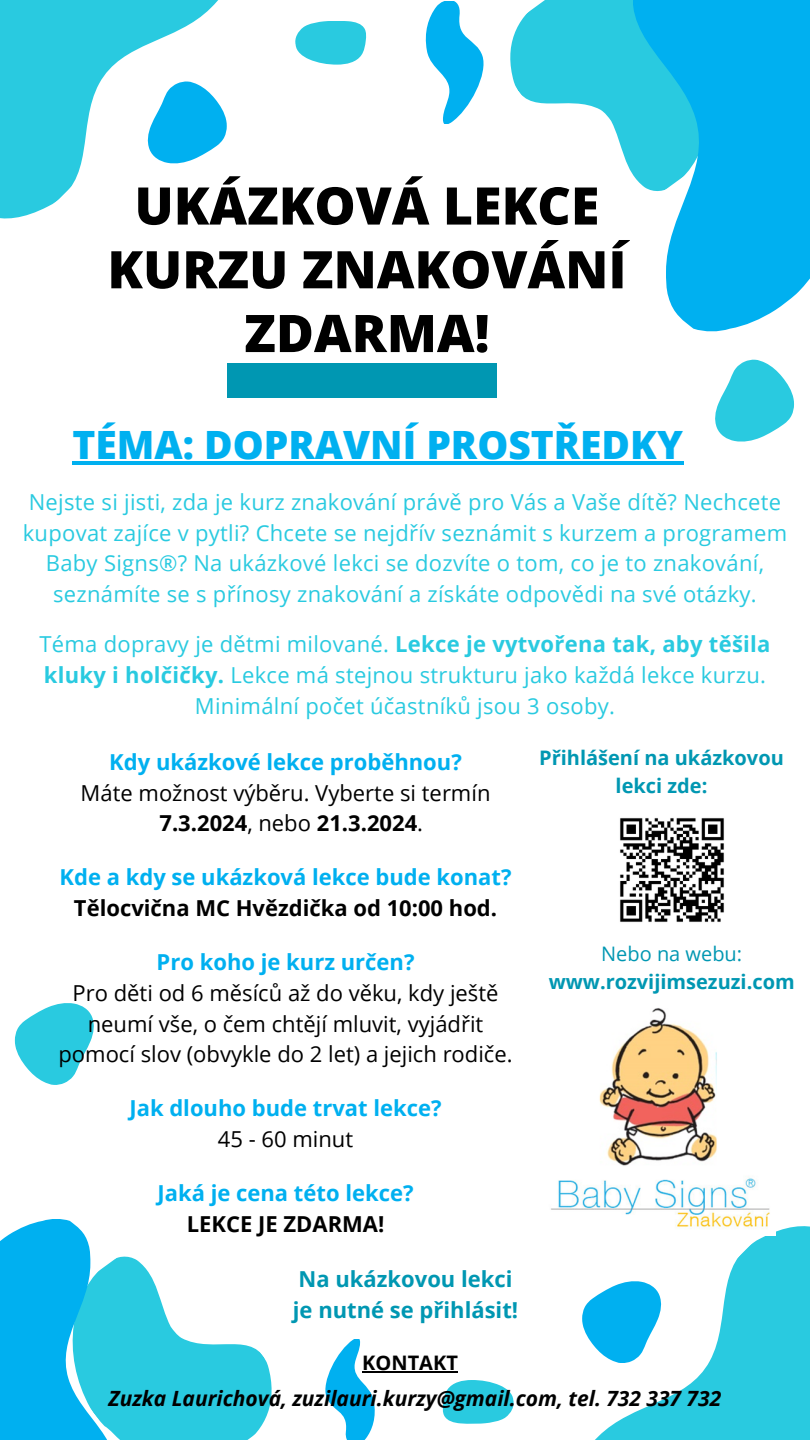
<style>
.page{position:relative;width:810px;height:1440px;background:#fff}
.page>*{position:absolute;margin:0;border:0;box-sizing:border-box;transform-origin:0 0}
.t1{font:800 51.9px/63.8px "Open Sans";color:#000;text-align:center}
.t2{font:800 39px "Open Sans";color:#00b0f0}
.t3{font:22px/30.8px "Open Sans";letter-spacing:.015em;color:#29cae0;text-align:center}
.t4{font:700 22px/30.8px "Open Sans";color:#00b0f0;text-align:center}
.t5{font:22px/30.8px "Open Sans";color:#000;text-align:center}
.t6{font:700 22px/30.8px "Open Sans";color:#0097b2}
.t7{font:700 22px "Open Sans";color:#000}
.t8{font:italic 700 21px "Open Sans";color:#000}
.t9{font:700 20px/27.8px "Open Sans";color:#0097b2;text-align:center}
.t10{font:700 20px "Open Sans";color:#000}
.s1{font-weight:700}
.s2{font-weight:400}
.s3{color:#000}
</style>
<div class="page">
<svg style="left:426px;top:1px;width:58px;height:123px"></svg>
<svg style="left:510px;top:0;width:123px;height:175px;fill:#29cae0"></svg>
<svg style="left:633px;top:0;width:177px;height:331px;background:#27bdef"></svg>
<svg style="left:715px;top:360px;width:79px;height:82px"></svg>
<svg style="left:295px;top:21px;width:72px;height:44px"></svg>
<svg style="left:0;top:0;width:218px;height:219px;fill:#29cae0"></svg>
<svg style="left:147px;top:82px;width:80px;height:81px"></svg>
<div style="left:227px;top:364px;width:270px;height:34px;background:#0097b2"></div>
<svg style="left:325px;top:1339px;width:50px;height:101px"></svg>
<svg style="left:115px;top:1256px;width:157px;height:184px;fill:#29cae0"></svg>
<svg style="left:0;top:1219px;width:115px;height:221px;background:#24bdee"></svg>
<svg style="left:15px;top:1003px;width:79px;height:82px"></svg>
<svg style="left:442px;top:1380px;width:72px;height:43px"></svg>
<svg style="left:595px;top:1226px;width:215px;height:214px;fill:#29cae0"></svg>
<svg style="left:582px;top:1281px;width:80px;height:82px"></svg>
<img style="left:551px;top:1008px;width:224px;height:227px">
<img style="left:620px;top:818px;width:104px;height:104px">
<hr style="left:73px;top:461px;width:611px;height:4px;background:#00b0f0">
<hr style="left:362px;top:1372px;width:96px;height:1px;background:#000">
<p class="t1" style="left:107px;top:173px;width:521px">UKÁZKOVÁ LEKCE<br>KURZU ZNAKOVÁNÍ<br>ZDARMA!</p>
<p class="t2" style="left:73px;top:418px;width:612px">TÉMA: DOPRAVNÍ PROSTŘEDKY</p>
<p class="t3" style="left:23px;top:486px;width:766px">Nejste si jisti, zda je kurz znakování právě pro Vás a Vaše dítě? Nechcete kupovat zajíce v pytli? Chcete se nejdřív seznámit s kurzem a programem Baby Signs®? Na ukázkové lekci se dozvíte o tom, co je to znakování, seznámíte se s přínosy znakování a získáte odpovědi na své otázky.</p>
<p class="t3" style="left:39px;top:628px;width:733px">Téma dopravy je dětmi milované. <span class="s1">Lekce je vytvořena tak, aby těšila kluky i holčičky.</span> Lekce má stejnou strukturu jako každá lekce kurzu.<br>Minimální počet účastníků jsou 3 osoby.</p>
<h1 class="t4" style="left:109px;top:746px;width:354px">Kdy ukázkové lekce proběhnou?</h1>
<p class="t5" style="left:81px;top:777px;width:411px">Máte možnost výběru. Vyberte si termín</p>
<p class="t7" style="left:159px;top:808px;width:265px">7.3.2024<span class="s2">, nebo</span> 21.3.2024<span class="s2">.</span></p>
<h2 class="t4" style="left:60px;top:861px;width:453px">Kde a kdy se ukázková lekce bude konat?<br><span class="s3">Tělocvična MC Hvězdička od 10:00 hod.</span></h2>
<p class="t4" style="left:157px;top:946px;width:259px">Pro koho je kurz určen?</p>
<p class="t5" style="left:58px;top:977px;width:456px">Pro děti od 6 měsíců až do věku, kdy ještě neumí vše, o čem chtějí mluvit, vyjádřit pomocí slov (obvykle do 2 let) a jejich rodiče.</p>
<h4 class="t4" style="left:129px;top:1092px;width:314px">Jak dlouho bude trvat lekce?</h4>
<p class="t5" style="left:218px;top:1123px;width:137px">45 - 60 minut</p>
<p class="t4" style="left:158px;top:1177px;width:257px">Jaká je cena této lekce?<br><span class="s3">LEKCE JE ZDARMA!</span></p>
<p class="t6" style="left:293px;top:1263px;width:227px">Na ukázkovou lekci je nutné se přihlásit!</p>
<p class="t10" style="left:362px;top:1349px;width:97px">KONTAKT</p>
<p class="t9" style="left:539px;top:743px;width:246px">Přihlášení na ukázkovou lekci zde:</p>
<h4 class="t9" style="left:549px;top:939px;width:248px"><span class="s2">Nebo na webu: </span>www.rozvijimsezuzi.com</h4>
<p class="t8" style="left:108px;top:1384px;width:614px">Zuzka Laurichová, zuzilauri.kurzy@gmail.com, tel. 732 337 732</p>
</div>
